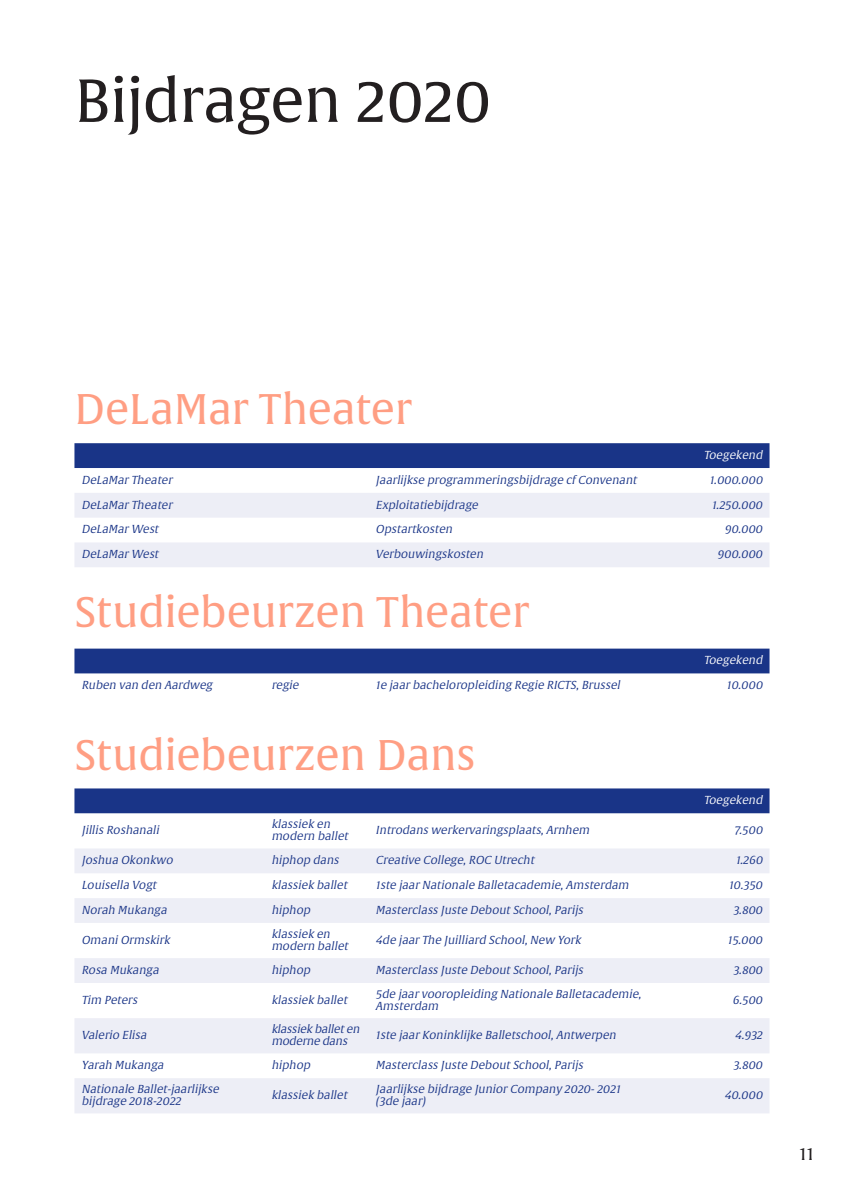
<style>
.page{position:relative;width:844px;height:1191px;background:#fff}
.page>*{position:absolute;margin:0;border:0;box-sizing:border-box;transform-origin:0 0}
.t1{font:59.5px "Alverata PE";letter-spacing:-.01em;color:#231f20}
.t2{font:42px "Alverata PE";letter-spacing:-.01em;color:#ff9e83}
.t3{font:17.5px "Alverata PE";color:#231f20}
.t4{font:italic 11.38px/12.2px "Alverata PE Light";color:#193487}
.t5{font:italic 11.38px "Alverata PE Light";color:#fff}
</style>
<div class="page">
<div style="left:74px;top:443px;width:695px;height:25px;background:#193487"></div>
<svg style="left:75px;top:493px;width:694px;height:74px;fill:#edeef6"></svg>
<div style="left:74px;top:648px;width:695px;height:25px;background:#193487"></div>
<div style="left:74px;top:788px;width:695px;height:25px;background:#193487"></div>
<svg style="left:75px;top:849px;width:694px;height:264px;fill:#edeef6"></svg>
<h1 class="t1" style="left:74px;top:63px;width:418px">Bijdragen 2020</h1>
<h2 class="t2" style="left:74px;top:383px;width:339px">DeLaMar Theater</h2>
<p class="t5" style="left:703px;top:448px;width:63px">Toegekend</p>
<p class="t4" style="left:81px;top:474px;width:95px">DeLaMarTheater</p>
<p class="t4" style="left:375px;top:474px;width:265px">Jaarlijkse programmeringsbijdrage cf Convenant</p>
<p class="t4" style="left:709px;top:474px;width:57px">1.000.000</p>
<p class="t4" style="left:81px;top:499px;width:95px">DeLaMarTheater</p>
<p class="t4" style="left:375px;top:499px;width:106px">Exploitatiebijdrage</p>
<p class="t4" style="left:711px;top:499px;width:55px">1.250.000</p>
<p class="t4" style="left:81px;top:523px;width:81px">DeLaMarWest</p>
<p class="t4" style="left:375px;top:523px;width:81px">Opstartkosten</p>
<p class="t4" style="left:724px;top:523px;width:42px">90.000</p>
<p class="t4" style="left:81px;top:548px;width:81px">DeLaMarWest</p>
<p class="t4" style="left:375px;top:548px;width:112px">Verbouwingskosten</p>
<p class="t4" style="left:717px;top:548px;width:49px">900.000</p>
<h2 class="t2" style="left:74px;top:586px;width:456px">Studiebeurzen Theater</h2>
<p class="t5" style="left:703px;top:653px;width:63px">Toegekend</p>
<p class="t4" style="left:81px;top:679px;width:135px">Ruben van den Aardweg</p>
<p class="t4" style="left:271px;top:679px;width:31px">regie</p>
<p class="t4" style="left:375px;top:679px;width:248px">1e jaarbacheloropleiding Regie RICTS,Brussel</p>
<p class="t4" style="left:726px;top:679px;width:40px">10.000</p>
<h2 class="t2" style="left:74px;top:728px;width:403px">Studiebeurzen Dans</h2>
<p class="t5" style="left:703px;top:793px;width:63px">Toegekend</p>
<p class="t4" style="left:81px;top:824px;width:82px">Jillis Roshanali</p>
<p class="t4" style="left:271px;top:818px;width:81px">klassiek en modern ballet</p>
<p class="t4" style="left:375px;top:824px;width:218px">Introdans werkervaringsplaats,Arnhem</p>
<p class="t4" style="left:734px;top:824px;width:32px">7.500</p>
<p class="t4" style="left:81px;top:854px;width:95px">Joshua Okonkwo</p>
<p class="t4" style="left:271px;top:854px;width:72px">hiphop dans</p>
<p class="t4" style="left:375px;top:854px;width:163px">Creative College,ROC Utrecht</p>
<p class="t4" style="left:735px;top:854px;width:31px">1.260</p>
<p class="t4" style="left:81px;top:879px;width:79px">Louisella Vogt</p>
<p class="t4" style="left:271px;top:879px;width:80px">klassiek ballet</p>
<p class="t4" style="left:375px;top:879px;width:257px">1ste jaarNationale Balletacademie,Amsterdam</p>
<p class="t4" style="left:728px;top:879px;width:38px">10.350</p>
<p class="t4" style="left:81px;top:904px;width:89px">Norah Mukanga</p>
<p class="t4" style="left:271px;top:904px;width:43px">hiphop</p>
<p class="t4" style="left:375px;top:904px;width:211px">Masterclass Juste DeboutSchool,Parijs</p>
<p class="t4" style="left:732px;top:904px;width:34px">3.800</p>
<p class="t4" style="left:81px;top:934px;width:93px">OmaniOrmskirk</p>
<p class="t4" style="left:271px;top:928px;width:81px">klassiek en modern ballet</p>
<p class="t4" style="left:375px;top:934px;width:209px">4de jaarThe Juilliard School,New York</p>
<p class="t4" style="left:727px;top:934px;width:39px">15.000</p>
<p class="t4" style="left:81px;top:964px;width:81px">Rosa Mukanga</p>
<p class="t4" style="left:271px;top:964px;width:43px">hiphop</p>
<p class="t4" style="left:375px;top:964px;width:211px">Masterclass Juste DeboutSchool,Parijs</p>
<p class="t4" style="left:732px;top:964px;width:34px">3.800</p>
<p class="t4" style="left:81px;top:994px;width:60px">Tim Peters</p>
<p class="t4" style="left:271px;top:994px;width:80px">klassiek ballet</p>
<p class="t4" style="left:375px;top:988px;width:270px">5de jaarvooropleiding Nationale Balletacademie,<br>Amsterdam</p>
<p class="t4" style="left:732px;top:994px;width:34px">6.500</p>
<p class="t4" style="left:81px;top:1029px;width:69px">Valerio Elisa</p>
<p class="t4" style="left:271px;top:1023px;width:92px">klassiek balleten moderne dans</p>
<p class="t4" style="left:375px;top:1029px;width:244px">1ste jaarKoninklijke Balletschool,Antwerpen</p>
<p class="t4" style="left:734px;top:1029px;width:32px">4.932</p>
<p class="t4" style="left:81px;top:1059px;width:86px">Yarah Mukanga</p>
<p class="t4" style="left:271px;top:1059px;width:43px">hiphop</p>
<p class="t4" style="left:375px;top:1059px;width:211px">Masterclass Juste DeboutSchool,Parijs</p>
<p class="t4" style="left:732px;top:1059px;width:34px">3.800</p>
<p class="t4" style="left:81px;top:1083px;width:142px">Nationale Ballet-jaarlijkse bijdrage 2018-2022</p>
<p class="t4" style="left:271px;top:1089px;width:80px">klassiek ballet</p>
<p class="t4" style="left:375px;top:1083px;width:248px">Jaarlijkse bijdrage JuniorCompany 2020-2021 (3de jaar)</p>
<p class="t4" style="left:724px;top:1089px;width:42px">40.000</p>
<h3 class="t3" style="left:799px;top:1142px;width:16px">11</h3>
</div>
